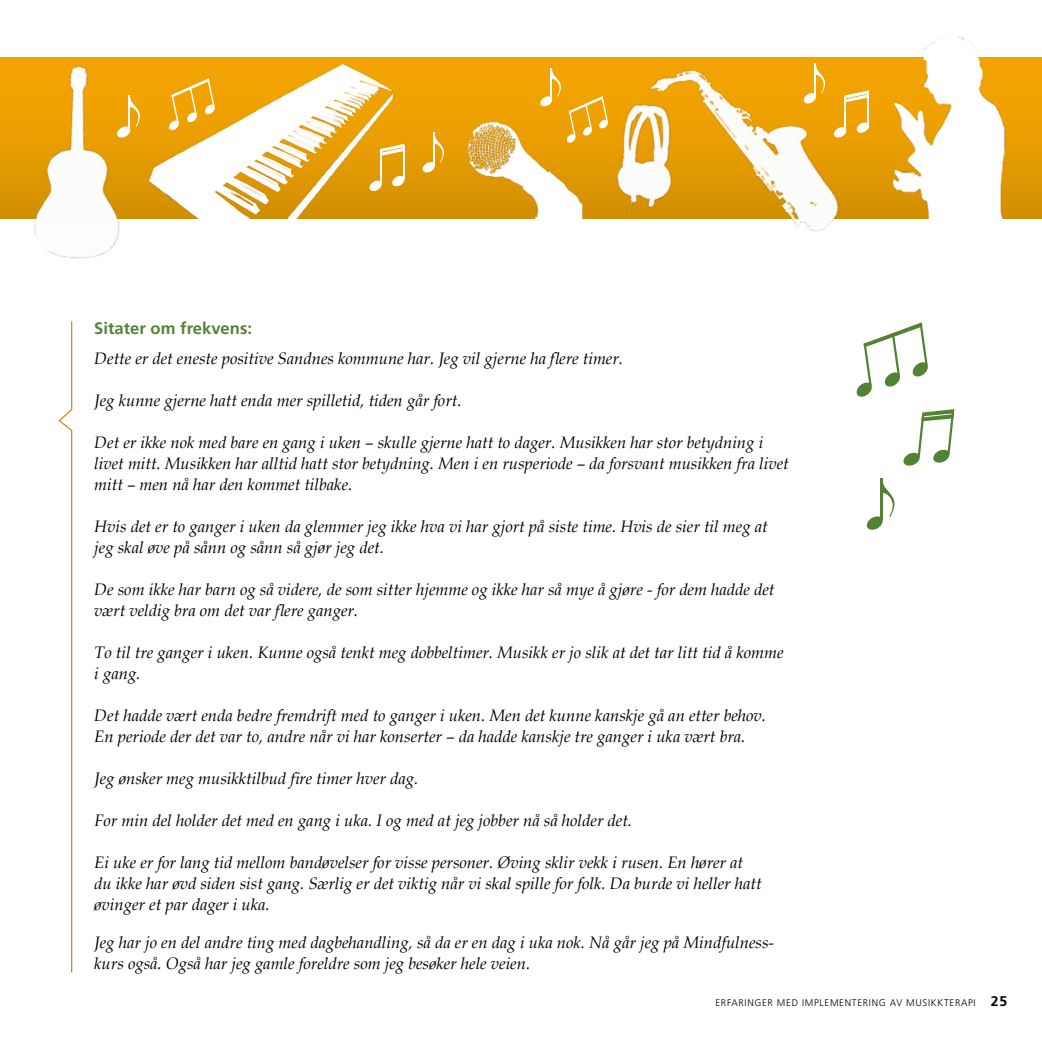
<style>
.page{position:relative;width:1042px;height:1042px;background:#fff}
.page>*{position:absolute;margin:0;border:0;box-sizing:border-box;transform-origin:0 0}
.t1{font:italic 16.62px/21px "Book Antiqua";color:#000}
.t2{font:700 16.62px "Frutiger LT";color:#548135}
.t3{font:300 9.62px "Frutiger LT";letter-spacing:.07em;color:#000}
.s1{font-weight:700;font-size:14px}
</style>
<div class="page">
<div style="left:0;top:57px;width:1042px;height:161px;background:linear-gradient(to bottom,#f8a701,#d69304)"></div>
<svg style="left:539px;top:68px;width:70px;height:49px;background:#f1aa17"></svg>
<svg style="left:404px;top:175px;width:1px;height:12px"></svg>
<svg style="left:422px;top:133px;width:22px;height:40px"></svg>
<img style="left:459px;top:117px;width:129px;height:102px">
<img style="left:588px;top:89px;width:34px;height:130px">
<img style="left:186px;top:65px;width:218px;height:153px">
<img style="left:622px;top:57px;width:249px;height:175px">
<img style="left:894px;top:36px;width:121px;height:182px">
<img style="left:0;top:60px;width:186px;height:199px">
<svg style="left:58px;top:321px;width:15px;height:652px"></svg>
<svg style="left:856px;top:322px;width:72px;height:75px"></svg>
<svg style="left:903px;top:409px;width:51px;height:57px"></svg>
<hr style="left:880px;top:478px;width:3px;height:42px;background:#548235">
<svg style="left:866px;top:483px;width:28px;height:47px"></svg>
<p class="t2" style="left:94px;top:318px;width:159px">Sitater om frekvens:</p>
<p class="t1" style="left:94px;top:347px;width:530px">Dette er det eneste positive Sandnes kommune har. Jeg vil gjerne ha flere timer.</p>
<p class="t1" style="left:94px;top:389px;width:369px">Jeg kunne gjerne hatt enda mer spilletid, tiden går fort.</p>
<p class="t1" style="left:94px;top:431px;width:696px">Det er ikke nok med bare en gang i uken – skulle gjerne hatt to dager. Musikken har stor betydning i livet mitt. Musikken har alltid hatt stor betydning. Men i en rusperiode – da forsvant musikken fra livet mitt – men nå har den kommet tilbake.</p>
<p class="t1" style="left:94px;top:515px;width:675px">Hvis det er to ganger i uken da glemmer jeg ikke hva vi har gjort på siste time. Hvis de sier til meg at jeg skal øve på sånn og sånn så gjør jeg det.</p>
<p class="t1" style="left:94px;top:578px;width:682px">De som ikke har barn og så videre, de som sitter hjemme og ikke har så mye å gjøre - for dem hadde det vært veldig bra om det var flere ganger.</p>
<p class="t1" style="left:94px;top:641px;width:691px">To til tre ganger i uken. Kunne også tenkt meg dobbeltimer. Musikk er jo slik at det tar litt tid å komme i gang.</p>
<p class="t1" style="left:94px;top:704px;width:673px">Det hadde vært enda bedre fremdrift med to ganger i uken. Men det kunne kanskje gå an etter behov.<br>En periode der det var to, andre når vi har konserter – da hadde kanskje tre ganger i uka vært bra.</p>
<p class="t1" style="left:94px;top:767px;width:326px">Jeg ønsker meg musikktilbud fire timer hver dag.</p>
<p class="t1" style="left:94px;top:809px;width:539px">For min del holder det med en gang i uka. I og med at jeg jobber nå så holder det.</p>
<p class="t1" style="left:94px;top:851px;width:669px">Ei uke er for lang tid mellom bandøvelser for visse personer. Øving sklir vekk i rusen. En hører at du ikke har øvd siden sist gang. Særlig er det viktig når vi skal spille for folk. Da burde vi heller hatt øvinger et par dager i uka.</p>
<p class="t1" style="left:94px;top:931px;width:681px">Jeg har jo en del andre ting med dagbehandling, så da er en dag i uka nok. Nå går jeg på Mindfulness&shy;kurs også. Også har jeg gamle foreldre som jeg besøker hele veien.</p>
<p class="t3" style="left:715px;top:997px;width:293px">ERFARINGER MED IMPLEMENTERING AV MUSIKKTERAPI <span class="s1">25</span></p>
</div>
